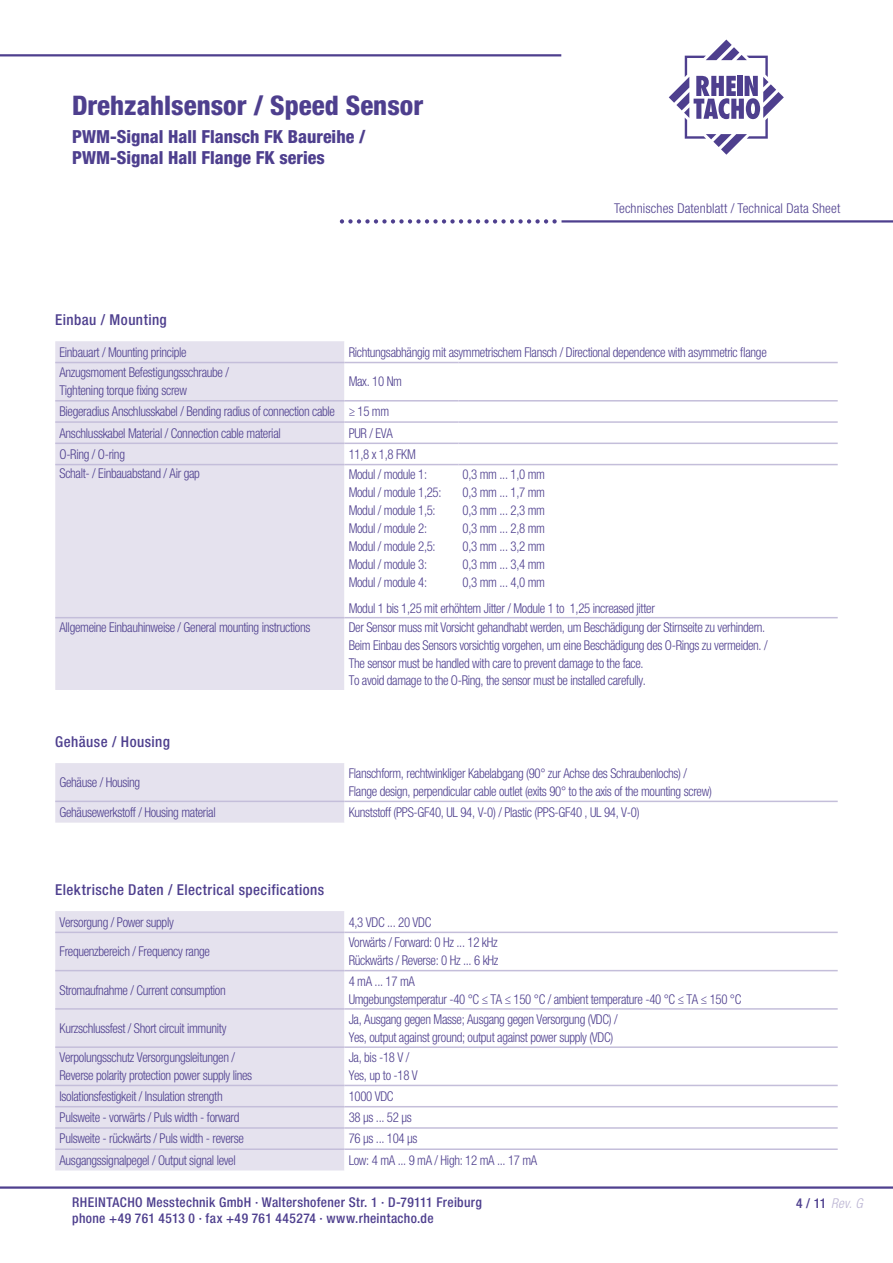
<style>
.page{position:relative;width:893px;height:1263px;background:#fff}
.page>*{position:absolute;margin:0;border:0;box-sizing:border-box;transform-origin:0 0}
.t1{font:800 condensed 27px "Helvetica Neue LT Std";color:#4e3f8e}
.t2{font:800 condensed 18px/21.6px "Helvetica Neue LT Std";color:#4e3f8e}
.t3{font:500 condensed 15px "Helvetica Neue LT Std";letter-spacing:.03em;color:#4e3f8e}
.t4{font:300 condensed 13.5px/18px "Helvetica Neue LT Std";letter-spacing:-.025em;color:#4e3f8e;scale:.95 1}
.t5{font:500 condensed 13.5px/16.5px "Helvetica Neue LT Std";letter-spacing:.025em;color:#4e3f8e}
.t6{font:300 condensed 13.5px "Helvetica Neue LT Std";letter-spacing:.01em;color:#4e3f8e}
.t7{font:italic 300 condensed 13.5px "Helvetica Neue LT Std";color:#bab3d2}
.s1{font-weight:500;font-style:normal;color:#4e3f8e}
</style>
<div class="page">
<hr style="left:0;top:1186px;width:893px;height:3px;background:#4e3f8e">
<svg style="left:669px;top:40px;width:115px;height:115px"></svg>
<hr style="left:561px;top:220px;width:332px;height:3px;background:#4e3f8e">
<svg style="left:340px;top:219px;width:217px;height:5px"></svg>
<hr style="left:0;top:54px;width:561px;height:2px;background:#4e3f8e">
<div style="left:55px;top:341px;width:289px;height:349px;background:#e5e2ee"></div>
<svg style="left:344px;top:361px;width:494px;height:258px"></svg>
<hr style="left:55px;top:362px;width:289px;height:1px;background:#c4beda">
<hr style="left:344px;top:362px;width:114px;height:1px;background:#c4beda">
<hr style="left:458px;top:362px;width:380px;height:1px;background:#c4beda">
<hr style="left:55px;top:421px;width:289px;height:2px;background:#c4beda">
<hr style="left:344px;top:421px;width:114px;height:2px;background:#c4beda">
<hr style="left:458px;top:421px;width:380px;height:2px;background:#c4beda">
<hr style="left:55px;top:400px;width:289px;height:1px;background:#c4beda">
<hr style="left:344px;top:400px;width:114px;height:1px;background:#c4beda">
<hr style="left:458px;top:400px;width:380px;height:1px;background:#c4beda">
<hr style="left:55px;top:443px;width:289px;height:1px;background:#c4beda">
<hr style="left:344px;top:443px;width:114px;height:1px;background:#c4beda">
<hr style="left:458px;top:443px;width:380px;height:1px;background:#c4beda">
<hr style="left:55px;top:464px;width:289px;height:1px;background:#c4beda">
<hr style="left:344px;top:464px;width:114px;height:1px;background:#c4beda">
<hr style="left:458px;top:464px;width:380px;height:1px;background:#c4beda">
<hr style="left:55px;top:617px;width:289px;height:1px;background:#c4beda">
<hr style="left:344px;top:617px;width:114px;height:1px;background:#c4beda">
<hr style="left:458px;top:617px;width:380px;height:1px;background:#c4beda">
<div style="left:55px;top:911px;width:289px;height:259px;background:#e5e2ee"></div>
<svg style="left:344px;top:933px;width:494px;height:175px"></svg>
<hr style="left:55px;top:931px;width:289px;height:2px;background:#c4beda">
<hr style="left:55px;top:1008px;width:289px;height:2px;background:#c4beda">
<hr style="left:344px;top:1008px;width:494px;height:2px;background:#c4beda">
<hr style="left:55px;top:1085px;width:289px;height:1px;background:#c4beda">
<hr style="left:344px;top:1085px;width:494px;height:1px;background:#c4beda">
<hr style="left:55px;top:1127px;width:289px;height:2px;background:#c4beda">
<hr style="left:344px;top:1127px;width:494px;height:2px;background:#c4beda">
<hr style="left:55px;top:970px;width:289px;height:1px;background:#c4beda">
<hr style="left:344px;top:970px;width:494px;height:1px;background:#c4beda">
<hr style="left:55px;top:1046px;width:289px;height:2px;background:#c4beda">
<hr style="left:344px;top:1046px;width:494px;height:2px;background:#c4beda">
<hr style="left:55px;top:1106px;width:289px;height:1px;background:#c4beda">
<hr style="left:344px;top:1106px;width:494px;height:1px;background:#c4beda">
<hr style="left:55px;top:1148px;width:289px;height:2px;background:#c4beda">
<hr style="left:344px;top:1148px;width:494px;height:2px;background:#c4beda">
<hr style="left:344px;top:931px;width:494px;height:2px;background:#c4beda">
<svg style="left:55px;top:763px;width:783px;height:60px"></svg>
<hr style="left:55px;top:801px;width:289px;height:1px;background:#c4beda">
<hr style="left:344px;top:801px;width:494px;height:1px;background:#c4beda">
<h1 class="t1" style="left:72px;top:89px;width:353px">Drehzahlsensor / Speed Sensor</h1>
<h2 class="t2" style="left:72px;top:125px;width:295px">PWM-Signal Hall Flansch FK Baureihe /<br>PWM-Signal Hall Flange FK series</h2>
<p class="t3" style="left:55px;top:311px;width:113px">Einbau / Mounting</p>
<p class="t6" style="left:614px;top:200px;width:228px">Technisches Datenblatt / Technical Data Sheet</p>
<p class="t4" style="left:60px;top:343px;width:135px">Einbauart / Mounting principle</p>
<p class="t4" style="left:349px;top:343px;width:442px">Richtungsabhängig mit asymmetrischem Flansch / Directional dependence with asymmetric flange</p>
<p class="t4" style="left:60px;top:364px;width:180px">Anzugsmoment Befestigungsschraube /<br>Tightening torque fixing screw</p>
<p class="t4" style="left:349px;top:373px;width:58px">Max. 10 Nm</p>
<p class="t4" style="left:60px;top:401px;width:349px;line-height:21.3px">Biegeradius Anschlusskabel / Bending radius of connection cable ≥ 15 mm<br>Anschlusskabel Material / Connection cable material</p>
<p class="t4" style="left:349px;top:424px;width:48px">PUR / EVA</p>
<p class="t4" style="left:60px;top:445px;width:70px">O-Ring / O-ring</p>
<p class="t4" style="left:349px;top:445px;width:72px">11,8 x 1,8 FKM</p>
<p class="t4" style="left:60px;top:465px;width:149px">Schalt- / Einbauabstand / Air gap</p>
<p class="t4" style="left:349px;top:465px;width:99px">Modul / module 1:<br>Modul / module 1,25:<br>Modul / module 1,5:<br>Modul / module 2:<br>Modul / module 2,5:<br>Modul / module 3:<br>Modul / module 4:</p>
<p class="t4" style="left:463px;top:465px;width:88px;text-align:justify">0,3 mm ... 1,0 mm 0,3 mm ... 1,7 mm 0,3 mm ... 2,3 mm 0,3 mm ... 2,8 mm 0,3 mm ... 3,2 mm 0,3 mm ... 3,4 mm 0,3 mm ... 4,0 mm</p>
<p class="t4" style="left:349px;top:599px;width:324px">Modul 1 bis 1,25 mit erhöhtem Jitter / Module 1 to 1,25 increased jitter</p>
<p class="t4" style="left:60px;top:618px;width:266px">Allgemeine Einbauhinweise / General mounting instructions</p>
<p class="t4" style="left:349px;top:618px;width:443px">Der Sensor muss mit Vorsicht gehandhabt werden, um Beschädigung der Stirnseite zu verhindern.<br>Beim Einbau des Sensors vorsichtig vorgehen, um eine Beschädigung des O-Rings zu vermeiden. / The sensor must be handled with care to prevent damage to the face.<br>To avoid damage to the O-Ring, the sensor must be installed carefully.</p>
<p class="t3" style="left:55px;top:733px;width:116px">Gehäuse / Housing</p>
<p class="t4" style="left:60px;top:773px;width:87px">Gehäuse / Housing</p>
<p class="t4" style="left:349px;top:764px;width:384px">Flanschform, rechtwinkliger Kabelabgang (90° zur Achse des Schraubenlochs) /<br>Flange design, perpendicular cable outlet (exits 90° to the axis of the mounting screw)</p>
<p class="t4" style="left:60px;top:803px;width:166px">Gehäusewerkstoff / Housing material</p>
<p class="t4" style="left:349px;top:803px;width:308px">Kunststoff (PPS-GF40, UL 94, V-0) / Plastic (PPS-GF40 , UL 94, V-0)</p>
<p class="t3" style="left:55px;top:881px;width:271px">Elektrische Daten / Electrical specifications</p>
<p class="t4" style="left:60px;top:913px;width:122px">Versorgung / Power supply</p>
<p class="t4" style="left:349px;top:913px;width:89px">4,3 VDC ... 20 VDC</p>
<p class="t4" style="left:60px;top:942px;width:160px">Frequenzbereich / Frequency range</p>
<p class="t4" style="left:349px;top:933px;width:159px">Vorwärts / Forward: 0 Hz ... 12 kHz<br>Rückwärts / Reverse: 0 Hz ... 6 kHz</p>
<p class="t4" style="left:60px;top:981px;width:176px">Stromaufnahme / Current consumption</p>
<p class="t4" style="left:349px;top:972px;width:415px">4 mA ... 17 mA<br>Umgebungstemperatur -40 °C ≤ TA ≤ 150 °C / ambient temperature -40 °C ≤ TA ≤ 150 °C</p>
<p class="t4" style="left:60px;top:1019px;width:177px">Kurzschlussfest / Short circuit immunity</p>
<p class="t4" style="left:349px;top:1010px;width:285px">Ja, Ausgang gegen Masse; Ausgang gegen Versorgung (VDC) /<br>Yes, output against ground; output against power supply (VDC)</p>
<p class="t4" style="left:60px;top:1048px;width:204px">Verpolungsschutz Versorgungsleitungen /<br>Reverse polarity protection power supply lines</p>
<p class="t4" style="left:349px;top:1048px;width:74px">Ja, bis -18 V /<br>Yes, up to -18 V</p>
<p class="t4" style="left:60px;top:1087px;width:173px">Isolationsfestigkeit / Insulation strength</p>
<p class="t4" style="left:349px;top:1087px;width:49px">1000 VDC</p>
<p class="t4" style="left:60px;top:1108px;width:191px">Pulsweite - vorwärts / Puls width - forward</p>
<p class="t4" style="left:349px;top:1108px;width:68px">38 µs ... 52 µs</p>
<p class="t4" style="left:60px;top:1129px;width:196px">Pulsweite - rückwärts / Puls width - reverse</p>
<p class="t4" style="left:349px;top:1129px;width:74px">76 µs ... 104 µs</p>
<p class="t4" style="left:60px;top:1151px;width:187px">Ausgangssignalpegel / Output signal level</p>
<p class="t4" style="left:349px;top:1151px;width:200px">Low: 4 mA ... 9 mA / High: 12 mA ... 17 mA</p>
<p class="t5" style="left:72px;top:1193px;width:411px">RHEINTACHO Messtechnik GmbH · Waltershofener Str. 1 · D-79111 Freiburg phone +49 761 4513 0 · fax +49 761 445274 · www.rheintacho.de</p>
<p class="t7" style="left:796px;top:1196px;width:68px"><span class="s1">4 / 11</span> Rev. G</p>
</div>
